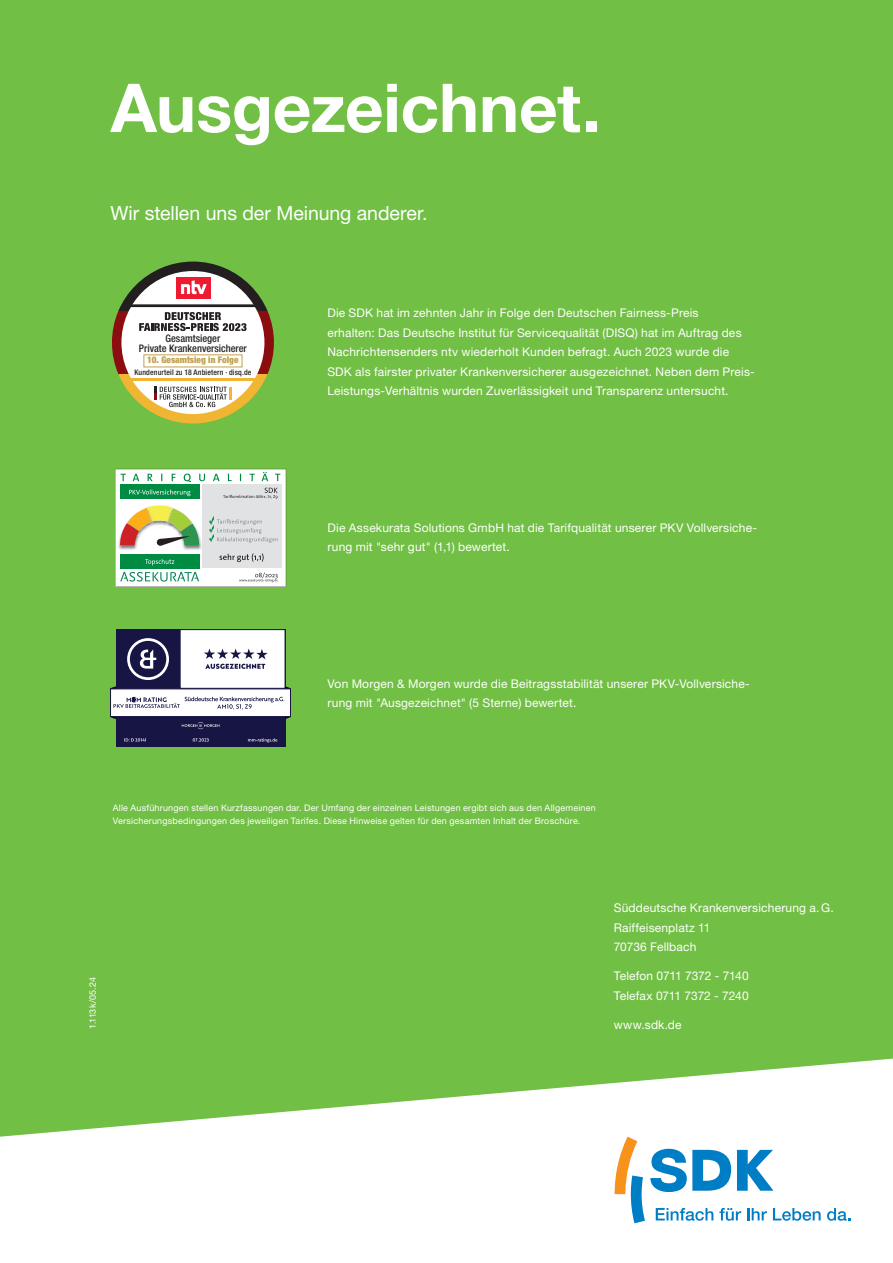
<style>
.page{position:relative;width:893px;height:1263px;background:#71bf44}
.page>*{position:absolute;margin:0;border:0;box-sizing:border-box;transform-origin:0 0}
.t1{font:700 67.5px "Helvetica Neue LT Std";letter-spacing:-.005em;color:#fff}
.t2{font:19.5px "Helvetica Neue LT Std";letter-spacing:-.005em;color:#fff}
.t3{font:12px/19.5px "Helvetica Neue LT Std";letter-spacing:.015em;color:#fff}
.t4{font:12px/19.5px "Helvetica Neue LT Std";letter-spacing:-.005em;color:#fff}
.t5{font:500 condensed 10.35px/10.4px "Helvetica Neue LT Std";color:#231f20;text-align:center}
.t6{font:900 condensed 9.3px "Helvetica Neue LT Std";color:#c1a14d}
.t7{font:9px/12.8px "Helvetica Neue LT Std";letter-spacing:.02em;color:#fff}
.t8{font:500 condensed 7.8px "Helvetica Neue LT Std";letter-spacing:.015em;color:#231f20}
</style>
<div class="page">
<svg style="left:112px;top:310px;width:162px;height:65px;fill:#8b0d10"></svg>
<svg style="left:119px;top:375px;width:148px;height:48px"></svg>
<svg style="left:119px;top:262px;width:148px;height:48px"></svg>
<div style="left:121px;top:271px;width:143px;height:143px;background:#fff;border-radius:50%"></div>
<hr style="left:126px;top:378px;width:133px;height:3px;background:#f1b534">
<svg style="left:128px;top:304px;width:129px;height:27px"></svg>
<svg style="left:154px;top:387px;width:78px;height:20px"></svg>
<div style="left:176px;top:277px;width:35px;height:22px;background:#ee1a30"></div>
<svg style="left:181px;top:280px;width:26px;height:14px"></svg>
<svg style="left:115px;top:469px;width:171px;height:118px;background:#c5d7c6"></svg>
<div style="left:116px;top:629px;width:169px;height:117px;background:#171544"></div>
<div style="left:180px;top:629px;width:105px;height:60px;background:#fff;border:1px solid #171544"></div>
<svg style="left:204px;top:648px;width:64px;height:21px"></svg>
<svg style="left:124px;top:738px;width:22px;height:3px"></svg>
<svg style="left:193px;top:738px;width:16px;height:3px"></svg>
<svg style="left:248px;top:738px;width:29px;height:4px"></svg>
<svg style="left:110px;top:686px;width:181px;height:43px"></svg>
<svg style="left:127px;top:638px;width:42px;height:42px"></svg>
<svg style="left:0;top:1058px;width:893px;height:205px;fill:#fff"></svg>
<svg style="left:615px;top:1136px;width:206px;height:87px;background:#c1dce9"></svg>
<svg style="left:827px;top:1208px;width:23px;height:13px"></svg>
<h1 class="t1" style="left:111px;top:66px;width:492px">Ausgezeichnet.</h1>
<h2 class="t2" style="left:111px;top:201px;width:318px">Wir stellen uns der Meinung anderer.</h2>
<p class="t5" style="left:139px;top:333px;width:109px">Gesamtsieger<br>Private Krankenversicherer</p>
<p class="t8" style="left:134px;top:368px;width:119px">Kundenurteil zu 18 Anbietern ∙ disq.de</p>
<p class="t6" style="left:147px;top:354px;width:93px">10. Gesamtsieg in Folge</p>
<p class="t3" style="left:327px;top:303px;width:429px">Die SDK hat im zehnten Jahr in Folge den Deutschen Fairness-Preis<br>erhalten: Das Deutsche Institut für Servicequalität (DISQ) hat im Auftrag des Nachrichtensenders ntv wiederholt Kunden befragt. Auch 2023 wurde die SDK als fairster privater Krankenversicherer ausgezeichnet. Neben dem Preis-Leistungs-Verhältnis wurden Zuverlässigkeit und Transparenz untersucht.</p>
<p class="t3" style="left:328px;top:518px;width:431px">Die Assekurata Solutions GmbH hat die Tarifqualität unserer PKV Vollversiche&shy;rung mit "sehr gut" (1,1) bewertet.</p>
<p class="t3" style="left:328px;top:674px;width:424px">Von Morgen &amp; Morgen wurde die Beitragsstabilität unserer PKV-Vollversiche&shy;rung mit "Ausgezeichnet" (5 Sterne) bewertet.</p>
<p class="t7" style="left:113px;top:802px;width:484px">Alle Ausführungen stellen Kurzfassungen dar. Der Umfang der einzelnen Leistungen ergibt sich aus den Allgemeinen<br>Versicherungsbedingungen des jeweiligen Tarifes. Diese Hinweise gelten für den gesamten Inhalt der Broschüre.</p>
<p class="t7" style="left:86px;top:1029px;width:54px;rotate:-90deg">1.113k/05.24</p>
<p class="t3" style="left:614px;top:898px;width:221px">Süddeutsche Krankenversicherung a.G.<br>Raiffeisenplatz 11<br>70736 Fellbach</p>
<p class="t4" style="left:614px;top:966px;width:136px">Telefon 0711 7372 - 7140<br>Telefax 0711 7372 - 7240</p>
<p class="t3" style="left:614px;top:1015px;width:69px">www.sdk.de</p>
</div>
